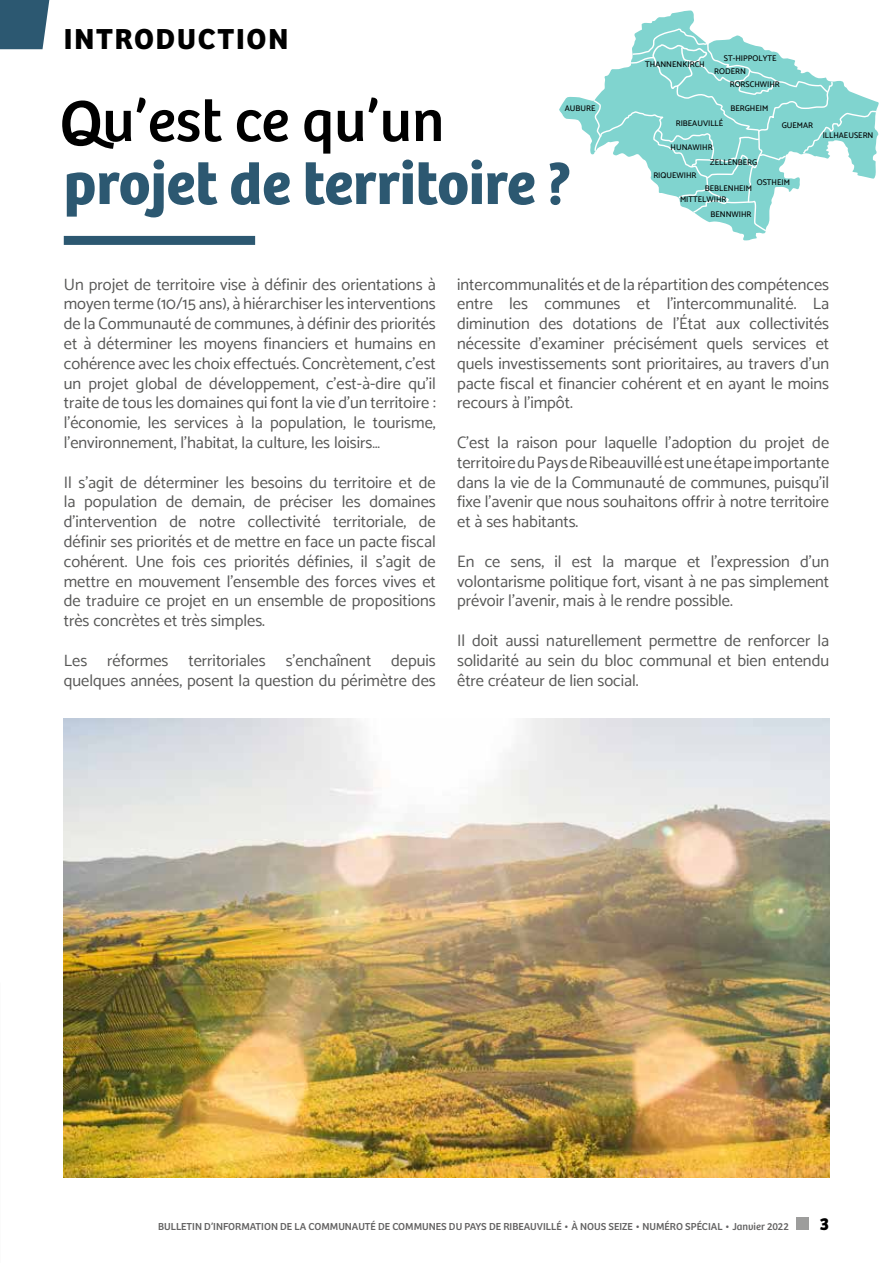
<style>
.page{position:relative;width:893px;height:1263px;background:#fff}
.page>*{position:absolute;margin:0;border:0;box-sizing:border-box;transform-origin:0 0}
.t1{font:700 60px/63px "Bree";color:#2c5871}
.t2{font:700 30px "Bree";letter-spacing:.06em;color:#000}
.t3{font:700 18px "Bree";color:#000}
.t4{font:16.5px/19.8px "Catamaran";color:#575756;text-align:justify}
.t5{font:10.5px "Bree";color:#646363}
.t6{font:500 8.25px/15px "Catamaran";color:#000}
.s1{font-weight:400;color:#fff}
.s2{font-weight:400;color:#000}
</style>
<div class="page">
<div style="left:796px;top:1217px;width:13px;height:13px;background:#9d9d9c"></div>
<div style="left:64px;top:236px;width:191px;height:9px;background:#2c5871"></div>
<svg style="left:0;top:0;width:49px;height:49px;background:#396279"></svg>
<img style="left:64px;top:719px;width:765px;height:459px">
<svg style="left:62px;top:100px;width:52px;height:49px"></svg>
<svg style="left:559px;top:11px;width:320px;height:229px"></svg>
<svg style="left:592px;top:27px;width:285px;height:205px"></svg>
<h2 class="t2" style="left:64px;top:15px;width:226px">INTRODUCTION</h2>
<h1 class="t1" style="left:64px;top:84px;width:509px"><span class="s1">Q</span><span class="s2">u’est ce qu’un </span>projet de territoire ?</h1>
<p class="t6" style="left:565px;top:101px;width:32px">AUBURE</p>
<p class="t6" style="left:645px;top:57px;width:61px">THANNENKIRCH</p>
<p class="t6" style="left:724px;top:50px;width:54px">ST-HIPPOLYTE</p>
<p class="t6" style="left:730px;top:77px;width:52px">RORSCHWIHR</p>
<p class="t6" style="left:730px;top:101px;width:39px">BERGHEIM</p>
<p class="t6" style="left:714px;top:64px;width:33px">RODERN</p>
<p class="t6" style="left:676px;top:116px;width:49px">RIBEAUVILLÉ</p>
<p class="t6" style="left:710px;top:140px;width:49px;text-indent:-40px">HUNAWIHR<br>ZELLENBERG</p>
<p class="t6" style="left:782px;top:117px;width:33px">GUEMAR</p>
<p class="t6" style="left:653px;top:168px;width:45px">RIQUEWIHR</p>
<p class="t6" style="left:710px;top:191px;width:43px;line-height:15.6px;text-indent:-31px">MITTELWIHR<br>BENNWIHR</p>
<p class="t6" style="left:757px;top:174px;width:35px">OSTHEIM</p>
<p class="t6" style="left:705px;top:181px;width:49px">BEBLENHEIM</p>
<p class="t6" style="left:823px;top:128px;width:52px">ILLHAEUSERN</p>
<p class="t4" style="left:64px;top:274px;width:374px">Un projet de territoire vise à définir des orientations à moyen terme (10/15 ans), à hiérarchiser les interventions de la Communauté de communes, à définir des priorités et à déterminer les moyens financiers et humains en cohérence avec les choix effectués. Concrètement, c’est un projet global de développement, c’est-à-dire qu’il traite de tous les domaines qui font la vie d’un territoire : l’économie, les services à la population, le tourisme, l’environnement, l’habitat, la culture, les loisirs…</p>
<p class="t4" style="left:64px;top:472px;width:374px">Il s’agit de déterminer les besoins du territoire et de la population de demain, de préciser les domaines d’intervention de notre collectivité territoriale, de définir ses priorités et de mettre en face un pacte fiscal cohérent. Une fois ces priorités définies, il s’agit de mettre en mouvement l’ensemble des forces vives et de traduire ce projet en un ensemble de propositions très concrètes et très simples.</p>
<p class="t4" style="left:64px;top:650px;width:374px">Les réformes territoriales s’enchaînent depuis quelques années, posent la question du périmètre des</p>
<p class="t4" style="left:457px;top:274px;width:374px">intercommunalités et de la répartition des compétences entre les communes et l’intercommunalité. La diminution des dotations de l’État aux collectivités nécessite d’examiner précisément quels services et quels investissements sont prioritaires, au travers d’un pacte fiscal et financier cohérent et en ayant le moins recours à l’impôt.</p>
<p class="t4" style="left:457px;top:432px;width:374px">C’est la raison pour laquelle l’adoption du projet de territoire du Pays de Ribeauvillé est une étape importante dans la vie de la Communauté de communes, puisqu’il fixe l’avenir que nous souhaitons offrir à notre territoire et à ses habitants.</p>
<p class="t4" style="left:457px;top:551px;width:374px">En ce sens, il est la marque et l’expression d’un volontarisme politique fort, visant à ne pas simplement prévoir l’avenir, mais à le rendre possible.</p>
<p class="t4" style="left:457px;top:630px;width:374px">Il doit aussi naturellement permettre de renforcer la solidarité au sein du bloc communal et bien entendu être créateur de lien social.</p>
<p class="t5" style="left:158px;top:1219px;width:632px">BULLETIN D’INFORMATION DE LA COMMUNAUTÉ DE COMMUNES DU PAYS DE RIBEAUVILLÉ • À NOUS SEIZE • NUMÉRO SPÉCIAL • Janvier 2022</p>
<p class="t3" style="left:820px;top:1210px;width:11px">3</p>
</div>
